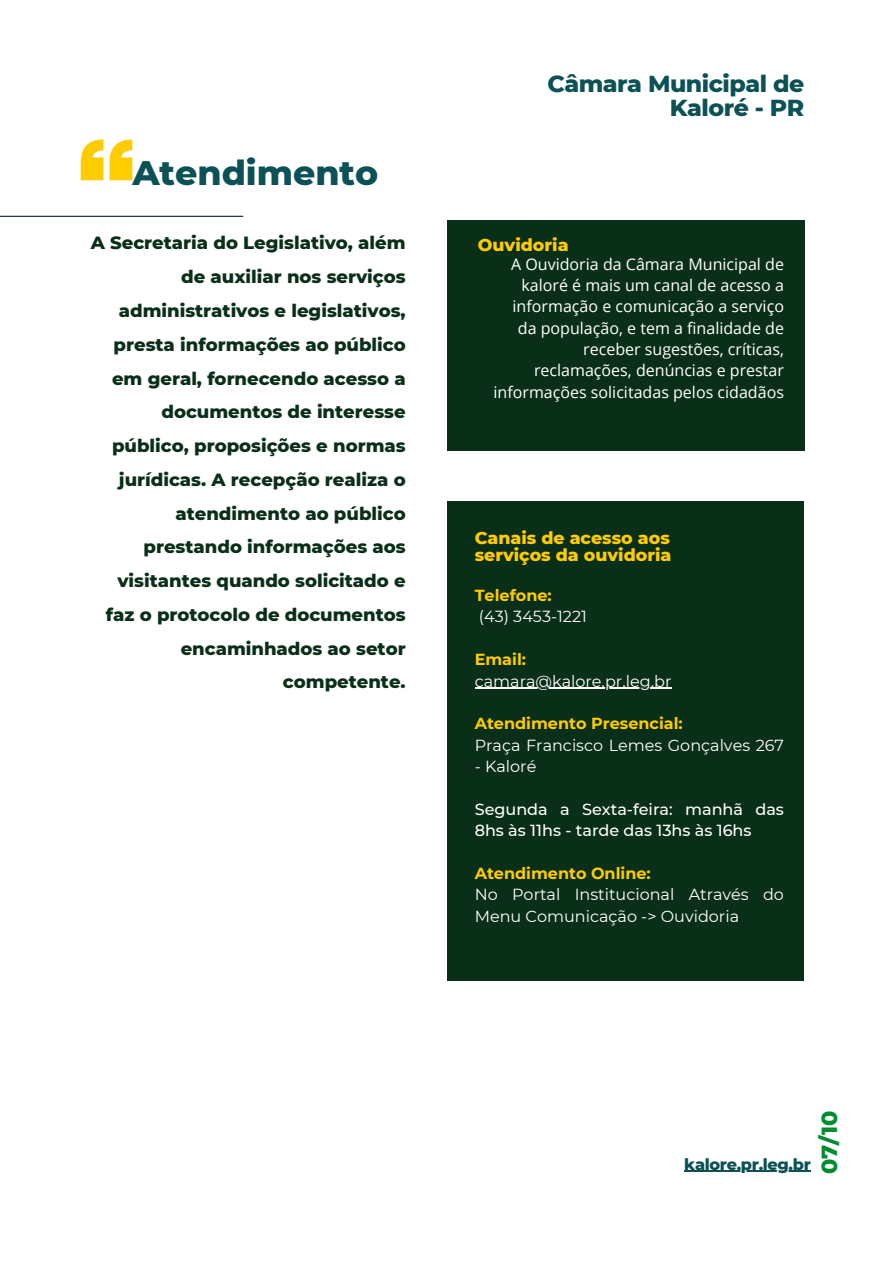
<style>
.page{position:relative;width:894px;height:1264px;background:#fff}
.page>*{position:absolute;margin:0;border:0;box-sizing:border-box;transform-origin:0 0}
.t1{font:800 34.65px "Montserrat";color:#0b5155}
.t2{font:800 23.55px/24.8px "Montserrat";letter-spacing:-.02em;color:#0b5155;text-align:right}
.t3{font:800 22.35px "Montserrat";color:#028c2f}
.t4{font:800 18px/33.8px "Montserrat";color:#0a2f18;text-align:right}
.t5{font:800 17.4px/16.8px "Montserrat";color:#fc0}
.t6{font:16.05px/21.3px "Open Sans";color:#fff;text-align:right}
.t7{font:16.05px/21.3px "Montserrat";color:#fff}
.t8{font:500 16.05px/21.3px "Montserrat";color:#fff}
.t9{font:700 16.05px "Montserrat";color:#fc0}
.t10{font:800 16.05px "Montserrat";letter-spacing:-.02em;color:#0b5155}
</style>
<div class="page">
<div style="left:447px;top:501px;width:356px;height:479px;background:#0a2f18"></div>
<div style="left:447px;top:221px;width:357px;height:230px;background:#0a2f18"></div>
<hr style="left:0;top:216px;width:243px;height:1px;background:#0a202f">
<svg style="left:81px;top:139px;width:51px;height:41px"></svg>
<hr style="left:474px;top:687px;width:197px;height:2px;background:#fff">
<hr style="left:684px;top:1170px;width:126px;height:1px;background:#0b5155">
<p class="t1" style="left:132px;top:151px;width:247px">Atendimento</p>
<h4 class="t4" style="left:91px;top:226px;width:316px">A Secretaria do Legislativo, além de auxiliar nos serviços administrativos e legislativos, presta informações ao público em geral, fornecendo acesso a documentos de interesse público, proposições e normas jurídicas. A recepção realiza o atendimento ao público prestando informações aos visitantes quando solicitado e faz o protocolo de documentos encaminhados ao setor competente.</h4>
<p class="t2" style="left:547px;top:71px;width:258px">Câmara Municipal de<br>Kaloré - PR</p>
<h1 class="t5" style="left:478px;top:236px;width:92px">Ouvidoria</h1>
<h3 class="t6" style="left:493px;top:253px;width:292px">A Ouvidoria da Câmara Municipal de kaloré é mais um canal de acesso a informação e comunicação a serviço da população, e tem a finalidade de receber sugestões, críticas, reclamações, denúncias e prestar informações solicitadas pelos cidadãos</h3>
<p class="t5" style="left:474px;top:529px;width:198px">Canais de acesso aos serviços da ouvidoria</p>
<h3 class="t9" style="left:474px;top:585px;width:78px">Telefone:</h3>
<p class="t7" style="left:479px;top:606px;width:109px">(43) 3453-1221</p>
<h3 class="t9" style="left:474px;top:649px;width:53px">Email:</h3>
<p class="t7" style="left:474px;top:670px;width:198px">camara@kalore.pr.leg.br</p>
<p class="t9" style="left:474px;top:713px;width:209px">Atendimento Presencial:</p>
<p class="t7" style="left:474px;top:734px;width:311px">Praça Francisco Lemes Gonçalves 267</p>
<p class="t7" style="left:474px;top:755px;width:63px">- Kaloré</p>
<p class="t8" style="left:474px;top:798px;width:311px">Segunda a Sexta-feira: manhã das<br>8hs às 11hs - tarde das 13hs às 16hs</p>
<p class="t9" style="left:474px;top:863px;width:177px">Atendimento Online:</p>
<p class="t7" style="left:474px;top:884px;width:311px">No Portal Institucional Através do<br>Menu Comunicação -&gt; Ouvidoria</p>
<h2 class="t3" style="left:815px;top:1174px;width:64px;rotate:-90deg">07/10</h2>
<h4 class="t10" style="left:684px;top:1154px;width:128px">kalore.pr.leg.br</h4>
</div>
